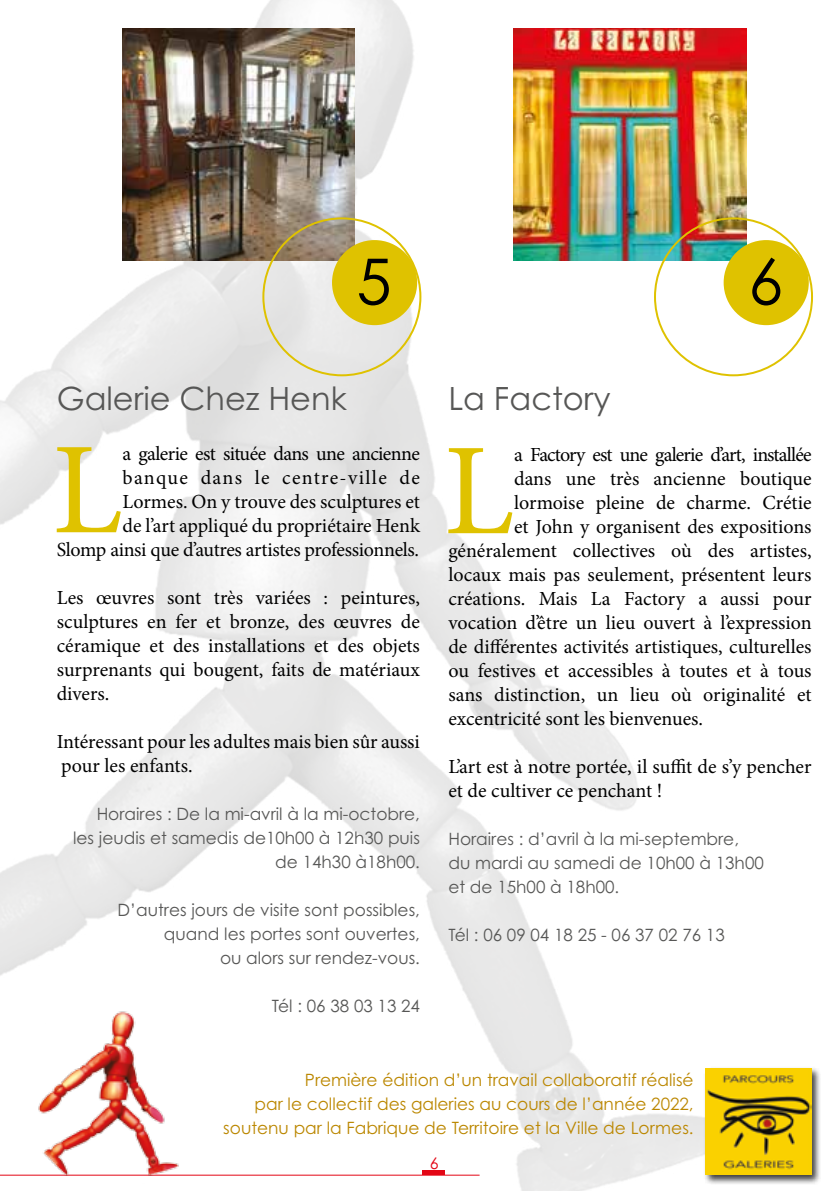
<style>
.page{position:relative;width:840px;height:1191px;background:#fff}
.page>*{position:absolute;margin:0;border:0;box-sizing:border-box;transform-origin:0 0}
.t1{font:130.8px "Minion Pro";color:#dfc200}
.t2{font:63.6px "Century Gothic Pro";color:#000}
.t3{font:32px "Century Gothic Pro";color:#575756}
.t4{font:20px/24px "Minion Pro";letter-spacing:-.005em;color:#000}
.t5{font:20px "Minion Pro";letter-spacing:-.045em;color:#000}
.t6{font:17px/24px "Century Gothic Pro";color:#575756;text-align:right}
.t7{font:17px/24px "Century Gothic Pro";color:#bb8701;text-align:right}
.t8{font:16px "Century Gothic Pro";color:#e30615}
</style>
<div class="page">
<img style="left:0;top:0;width:781px;height:1191px">
<hr style="left:0;top:1174px;width:479px;height:1px;background:#e30615">
<div style="left:422px;top:1170px;width:22px;height:5px;background:#e30615"></div>
<img style="left:122px;top:28px;width:232px;height:233px">
<img style="left:513px;top:28px;width:233px;height:233px">
<div style="left:332px;top:240px;width:85px;height:85px;background:#dfc200;border-radius:50%"></div>
<div style="left:723px;top:240px;width:85px;height:85px;background:#dfc200;border-radius:50%"></div>
<img style="left:35px;top:1006px;width:147px;height:177px">
<div style="left:702px;top:1066px;width:118px;height:118px;background:#000;opacity:.75"></div>
<img style="left:705px;top:1068px;width:106px;height:106px">
<h2 class="t2" style="left:356px;top:243px;width:37px">5</h2>
<h2 class="t2" style="left:747px;top:243px;width:37px">6</h2>
<h3 class="t3" style="left:57px;top:379px;width:291px">Galerie Chez Henk</h3>
<h1 class="t1" style="left:52px;top:403px;width:72px">L</h1>
<p class="t4" style="left:57px;top:442px;width:364px;text-align:right">a galerie est située dans une ancienne banque dans le centre-ville de Lormes. On y trouve des sculptures et<br>de l’art appliqué du propriétaire Henk<br>Slomp ainsi que d’autres artistes professionnels.</p>
<p class="t4" style="left:57px;top:586px;width:364px;text-align:justify">Les œuvres sont très variées : peintures, sculptures en fer et bronze, des œuvres de céramique et des installations et des objets surprenants qui bougent, faits de matériaux divers.</p>
<p class="t4" style="left:57px;top:730px;width:364px">Intéressant pour les adultes mais bien sûr aussi pour les enfants.</p>
<p class="t6" style="left:73px;top:802px;width:348px">Horaires : De la mi-avril à la mi-octobre, les jeudis et samedis de10h00 à 12h30 puis de 14h30 à18h00.</p>
<p class="t6" style="left:117px;top:898px;width:304px">D’autres jours de visite sont possibles, quand les portes sont ouvertes,<br>ou alors sur rendez-vous.</p>
<p class="t6" style="left:272px;top:994px;width:150px">Tél : 06 38 03 13 24</p>
<h3 class="t3" style="left:448px;top:379px;width:164px">La Factory</h3>
<h1 class="t1" style="left:443px;top:404px;width:72px">L</h1>
<p class="t5" style="left:514px;top:441px;width:299px">a Factory est une galerie d’art, installée</p>
<p class="t4" style="left:514px;top:467px;width:299px">dans une très ancienne boutique</p>
<p class="t4" style="left:514px;top:491px;width:299px">lormoise pleine de charme. Crétie</p>
<p class="t4" style="left:514px;top:515px;width:299px">et John y organisent des expositions</p>
<p class="t4" style="left:448px;top:539px;width:364px">généralement collectives où des artistes,</p>
<p class="t4" style="left:448px;top:563px;width:364px">locaux mais pas seulement, présentent leurs</p>
<p class="t4" style="left:448px;top:587px;width:364px">créations. Mais La Factory a aussi pour</p>
<p class="t4" style="left:448px;top:611px;width:364px">vocation d’être un lieu ouvert à l’expression</p>
<p class="t4" style="left:448px;top:635px;width:364px">de différentes activités artistiques, culturelles</p>
<p class="t4" style="left:448px;top:659px;width:364px">ou festives et accessibles à toutes et à tous</p>
<p class="t4" style="left:448px;top:683px;width:364px">sans distinction, un lieu où originalité et</p>
<p class="t4" style="left:448px;top:707px;width:256px">excentricité sont les bienvenues.</p>
<p class="t4" style="left:448px;top:755px;width:364px">L’art est à notre portée, il suffit de s’y pencher et de cultiver ce penchant !</p>
<p class="t6" style="left:448px;top:827px;width:317px;text-align:left">Horaires : d’avril à la mi-septembre, du mardi au samedi de 10h00 à 13h00 et de 15h00 à 18h00.</p>
<p class="t6" style="left:448px;top:923px;width:278px">Tél : 06 09 04 18 25 - 06 37 02 76 13</p>
<p class="t7" style="left:223px;top:1068px;width:471px">Première édition d’un travail collaboratif réalisé<br>par le collectif des galeries au cours de l’année 2022, soutenu par la Fabrique de Territoire et la Ville de Lormes.</p>
<p class="t8" style="left:429px;top:1153px;width:10px">6</p>
</div>
